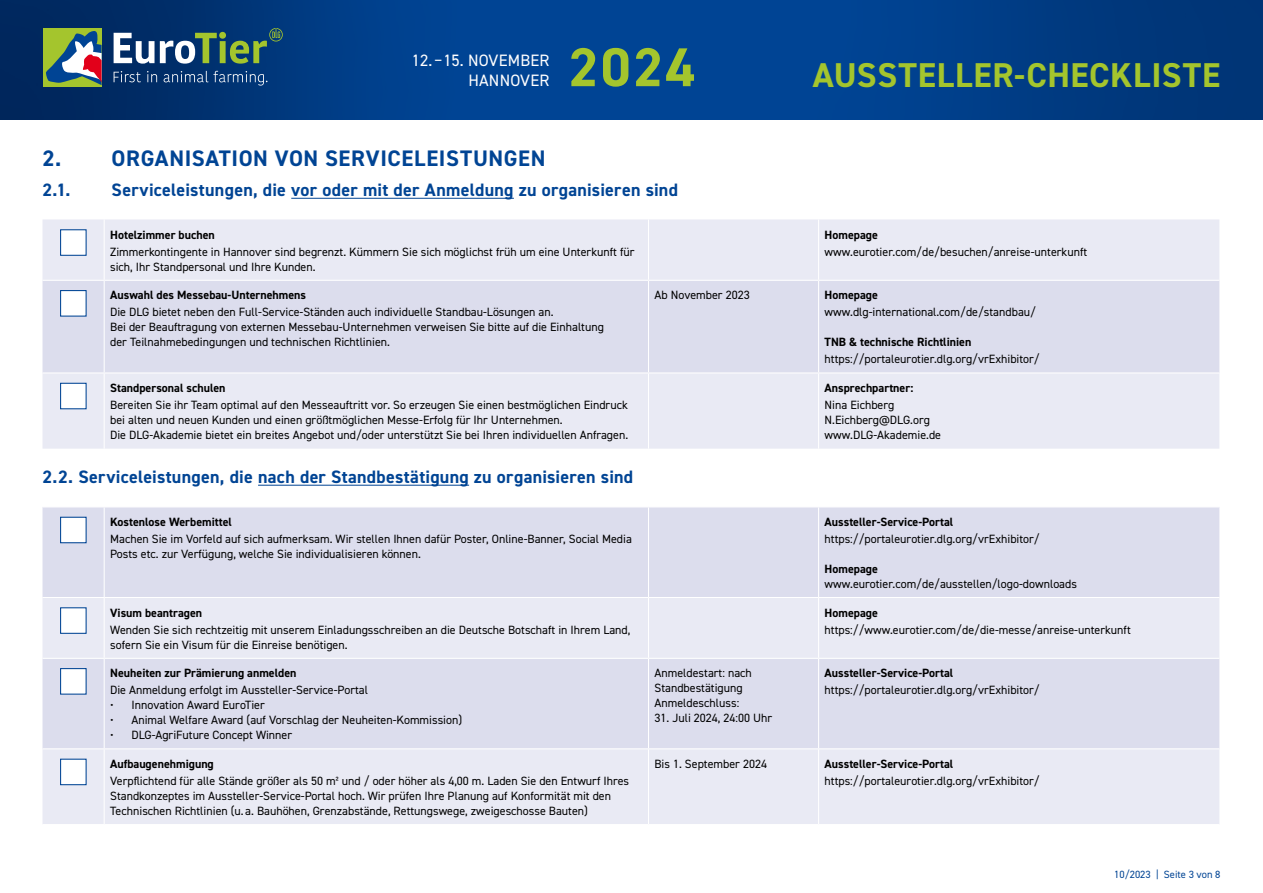
<style>
.page{position:relative;width:1263px;height:893px;background:#fff}
.page>*{position:absolute;margin:0;border:0;box-sizing:border-box;transform-origin:0 0}
.t1{font:700 54.75px "DIN2014";color:#a4c52d}
.t2{font:700 34.5px "DIN2014";letter-spacing:.025em;color:#a4c52d}
.Ü{font:700 22.5px "DIN2014";letter-spacing:.025em;color:#004494}
.Ü2{font:700 18px "DIN2014";letter-spacing:.015em;color:#004494}
.t3{font:16.5px/19.5px "DIN2014";letter-spacing:.01em;color:#fff;text-align:right}
.fliesstabelle{font:12px/14.9px "DIN2014";color:#000}
.Ü_Tabelle{font:700 12px "DIN2014";color:#000}
.fliesstabelle-2{font:700 12px "DIN2014";color:#000}
.t4{font:10.5px "DIN2014";color:#004494}
</style>
<div class="page">
<img style="left:0;top:0;width:1263px;height:119px">
<div style="left:43px;top:28px;width:59px;height:59px;background:#a4c52d"></div>
<svg style="left:46px;top:31px;width:56px;height:54px"></svg>
<svg style="left:114px;top:28px;width:169px;height:36px"></svg>
<svg style="left:114px;top:71px;width:27px;height:11px"></svg>
<svg style="left:147px;top:71px;width:10px;height:11px"></svg>
<svg style="left:164px;top:71px;width:103px;height:15px;background:#244f84"></svg>
<hr style="left:291px;top:198px;width:223px;height:1px;background:#004494">
<hr style="left:258px;top:485px;width:211px;height:1px;background:#004494">
<div style="left:43px;top:219px;width:1176px;height:230px;background:#e9eaf4"></div>
<div style="left:43px;top:281px;width:1176px;height:91px;background:#dcdded"></div>
<hr style="left:104px;top:219px;width:1px;height:61px;background:#fff">
<hr style="left:648px;top:219px;width:1px;height:61px;background:#fff">
<hr style="left:818px;top:219px;width:1px;height:61px;background:#fff">
<hr style="left:43px;top:280px;width:61px;height:1px;background:#fff">
<hr style="left:104px;top:280px;width:544px;height:1px;background:#fff">
<hr style="left:104px;top:281px;width:1px;height:91px;background:#fff">
<hr style="left:648px;top:280px;width:171px;height:1px;background:#fff">
<hr style="left:648px;top:281px;width:1px;height:91px;background:#fff">
<hr style="left:819px;top:280px;width:400px;height:1px;background:#fff">
<hr style="left:818px;top:281px;width:1px;height:91px;background:#fff">
<hr style="left:43px;top:372px;width:61px;height:1px;background:#fff">
<hr style="left:104px;top:372px;width:544px;height:1px;background:#fff">
<hr style="left:104px;top:373px;width:1px;height:76px;background:#fff">
<hr style="left:648px;top:372px;width:171px;height:1px;background:#fff">
<hr style="left:648px;top:373px;width:1px;height:76px;background:#fff">
<hr style="left:819px;top:372px;width:400px;height:1px;background:#fff">
<hr style="left:818px;top:373px;width:1px;height:76px;background:#fff">
<div style="left:60px;top:229px;width:27px;height:27px;background:#fff;border:1px solid #004494"></div>
<div style="left:60px;top:290px;width:27px;height:27px;background:#fff;border:1px solid #004494"></div>
<div style="left:60px;top:383px;width:27px;height:26px;background:#fff;border:1px solid #004494"></div>
<div style="left:43px;top:507px;width:1176px;height:90px;background:#dcdded"></div>
<svg style="left:43px;top:598px;width:1176px;height:226px;background:#e3e4f1"></svg>
<hr style="left:104px;top:507px;width:1px;height:90px;background:#fff">
<hr style="left:648px;top:507px;width:1px;height:90px;background:#fff">
<hr style="left:818px;top:507px;width:1px;height:90px;background:#fff">
<hr style="left:104px;top:598px;width:1px;height:60px;background:#fff">
<hr style="left:648px;top:598px;width:1px;height:60px;background:#fff">
<hr style="left:818px;top:598px;width:1px;height:60px;background:#fff">
<hr style="left:43px;top:658px;width:61px;height:1px;background:#fff">
<hr style="left:104px;top:658px;width:544px;height:1px;background:#fff">
<hr style="left:104px;top:659px;width:1px;height:89px;background:#fff">
<hr style="left:648px;top:658px;width:171px;height:1px;background:#fff">
<hr style="left:648px;top:659px;width:1px;height:89px;background:#fff">
<hr style="left:819px;top:658px;width:400px;height:1px;background:#fff">
<hr style="left:818px;top:659px;width:1px;height:89px;background:#fff">
<hr style="left:43px;top:748px;width:61px;height:1px;background:#fff">
<hr style="left:104px;top:748px;width:544px;height:1px;background:#fff">
<hr style="left:104px;top:749px;width:1px;height:75px;background:#fff">
<hr style="left:648px;top:748px;width:171px;height:1px;background:#fff">
<hr style="left:648px;top:749px;width:1px;height:75px;background:#fff">
<hr style="left:819px;top:748px;width:400px;height:1px;background:#fff">
<hr style="left:818px;top:749px;width:1px;height:75px;background:#fff">
<div style="left:60px;top:517px;width:27px;height:26px;background:#fff;border:1px solid #004494"></div>
<div style="left:60px;top:607px;width:27px;height:27px;background:#fff;border:1px solid #004494"></div>
<div style="left:60px;top:668px;width:27px;height:27px;background:#fff;border:1px solid #004494"></div>
<div style="left:60px;top:759px;width:27px;height:26px;background:#fff;border:1px solid #004494"></div>
<h3 class="t3" style="left:412px;top:50px;width:139px">12.–15. NOVEMBER<br>HANNOVER</h3>
<h1 class="t1" style="left:569px;top:31px;width:128px">2024</h1>
<p class="Ü" style="left:43px;top:144px;width:505px">2. ORGANISATION VON SERVICELEISTUNGEN</p>
<p class="Ü2" style="left:43px;top:178px;width:30px">2.1.</p>
<p class="Ü2" style="left:112px;top:178px;width:568px">Serviceleistungen, die vor oder mit der Anmeldung zu organisieren sind</p>
<p class="Ü_Tabelle" style="left:110px;top:226px;width:106px">Hotelzimmer buchen</p>
<p class="fliesstabelle" style="left:110px;top:244px;width:526px">Zimmerkontingente in Hannover sind begrenzt. Kümmern Sie sich möglichst früh um eine Unterkunft für sich, Ihr Standpersonal und Ihre Kunden.</p>
<h2 class="t2" style="left:813px;top:52px;width:409px">AUSSTELLER-CHECKLISTE</h2>
<p class="Ü_Tabelle" style="left:825px;top:226px;width:55px">Homepage</p>
<p class="fliesstabelle" style="left:825px;top:244px;width:264px">www.eurotier.com/de/besuchen/anreise-unterkunft</p>
<p class="Ü_Tabelle" style="left:110px;top:287px;width:197px">Auswahl des Messebau-Unternehmens</p>
<p class="fliesstabelle" style="left:110px;top:305px;width:495px">Die DLG bietet neben den Full-Service-Ständen auch individuelle Standbau-Lösungen an.<br>Bei der Beauftragung von externen Messebau-Unternehmen verweisen Sie bitte auf die Einhaltung der Teilnahmebedingungen und technischen Richtlinien.</p>
<p class="Ü_Tabelle" style="left:110px;top:380px;width:117px">Standpersonal schulen</p>
<p class="fliesstabelle" style="left:110px;top:397px;width:519px">Bereiten Sie ihr Team optimal auf den Messeauftritt vor. So erzeugen Sie einen bestmöglichen Eindruck bei alten und neuen Kunden und einen größtmöglichen Messe-Erfolg für Ihr Unternehmen.</p>
<p class="fliesstabelle" style="left:110px;top:427px;width:519px">Die DLG-Akademie bietet ein breites Angebot und/oder unterstützt Sie bei Ihren individuellen Anfragen.</p>
<p class="Ü2" style="left:43px;top:465px;width:592px">2.2. Serviceleistungen, die nach der Standbestätigung zu organisieren sind</p>
<p class="Ü_Tabelle" style="left:110px;top:514px;width:123px">Kostenlose Werbemittel</p>
<p class="fliesstabelle" style="left:110px;top:531px;width:523px">Machen Sie im Vorfeld auf sich aufmerksam. Wir stellen Ihnen dafür Poster, Online-Banner, Social Media<br>Posts etc. zur Verfügung, welche Sie individualisieren können.</p>
<p class="Ü_Tabelle" style="left:110px;top:604px;width:93px">Visum beantragen</p>
<p class="fliesstabelle" style="left:110px;top:622px;width:522px">Wenden Sie sich rechtzeitig mit unserem Einladungsschreiben an die Deutsche Botschaft in Ihrem Land, sofern Sie ein Visum für die Einreise benötigen.</p>
<p class="Ü_Tabelle" style="left:110px;top:665px;width:188px">Neuheiten zur Prämierung anmelden</p>
<p class="fliesstabelle" style="left:110px;top:683px;width:259px">Die Anmeldung erfolgt im Aussteller-Service-Portal</p>
<p class="fliesstabelle" style="left:110px;top:697px;width:156px">• Innovation Award EuroTier</p>
<p class="fliesstabelle" style="left:110px;top:712px;width:354px">• Animal Welfare Award (auf Vorschlag der Neuheiten-Kommission)</p>
<p class="fliesstabelle" style="left:110px;top:727px;width:183px">• DLG-AgriFuture Concept Winner</p>
<p class="Ü_Tabelle" style="left:110px;top:756px;width:105px">Aufbaugenehmigung</p>
<p class="fliesstabelle" style="left:110px;top:773px;width:520px">Verpflichtend für alle Stände größer als 50 m² und / oder höher als 4,00 m. Laden Sie den Entwurf Ihres<br>Standkonzeptes im Aussteller-Service-Portal hoch. Wir prüfen Ihre Planung auf Konformität mit den<br>Technischen Richtlinien (u. a. Bauhöhen, Grenzabstände, Rettungswege, zweigeschosse Bauten)</p>
<p class="fliesstabelle" style="left:654px;top:288px;width:97px">Ab November 2023</p>
<p class="Ü_Tabelle" style="left:825px;top:287px;width:55px">Homepage</p>
<p class="fliesstabelle" style="left:825px;top:305px;width:213px">www.dlg-international.com/de/standbau/</p>
<p class="Ü_Tabelle" style="left:825px;top:334px;width:148px">TNB &amp; technische Richtlinien</p>
<p class="fliesstabelle" style="left:825px;top:351px;width:217px">https://portaleurotier.dlg.org/vrExhibitor/</p>
<p class="Ü_Tabelle" style="left:825px;top:380px;width:90px">Ansprechpartner:</p>
<p class="fliesstabelle" style="left:825px;top:397px;width:71px">Nina Eichberg</p>
<p class="fliesstabelle" style="left:825px;top:412px;width:107px">N.Eichberg@DLG.org</p>
<p class="fliesstabelle" style="left:825px;top:427px;width:118px">www.DLG-Akademie.de</p>
<p class="Ü_Tabelle" style="left:825px;top:514px;width:130px">Aussteller-Service-Portal</p>
<p class="fliesstabelle" style="left:825px;top:531px;width:217px">https://portaleurotier.dlg.org/vrExhibitor/</p>
<p class="fliesstabelle-2" style="left:825px;top:561px;width:55px">Homepage</p>
<p class="fliesstabelle" style="left:825px;top:576px;width:254px">www.eurotier.com/de/ausstellen/logo-downloads</p>
<p class="fliesstabelle" style="left:654px;top:666px;width:99px">Anmeldestart: nach<br>Standbestätigung</p>
<p class="fliesstabelle" style="left:654px;top:695px;width:86px">Anmeldeschluss:</p>
<p class="fliesstabelle" style="left:654px;top:710px;width:119px">31. Juli 2024, 24:00 Uhr</p>
<p class="Ü_Tabelle" style="left:825px;top:604px;width:55px">Homepage</p>
<p class="fliesstabelle" style="left:825px;top:622px;width:308px">https://www.eurotier.com/de/die-messe/anreise-unterkunft</p>
<p class="Ü_Tabelle" style="left:825px;top:665px;width:130px">Aussteller-Service-Portal</p>
<p class="fliesstabelle" style="left:825px;top:683px;width:217px">https://portaleurotier.dlg.org/vrExhibitor/</p>
<p class="fliesstabelle" style="left:654px;top:756px;width:114px">Bis 1. September 2024</p>
<p class="Ü_Tabelle" style="left:825px;top:756px;width:130px">Aussteller-Service-Portal</p>
<p class="fliesstabelle" style="left:825px;top:773px;width:217px">https://portaleurotier.dlg.org/vrExhibitor/</p>
<p class="t4" style="left:1114px;top:868px;width:108px">10/2023 | Seite 3 von 8</p>
</div>
